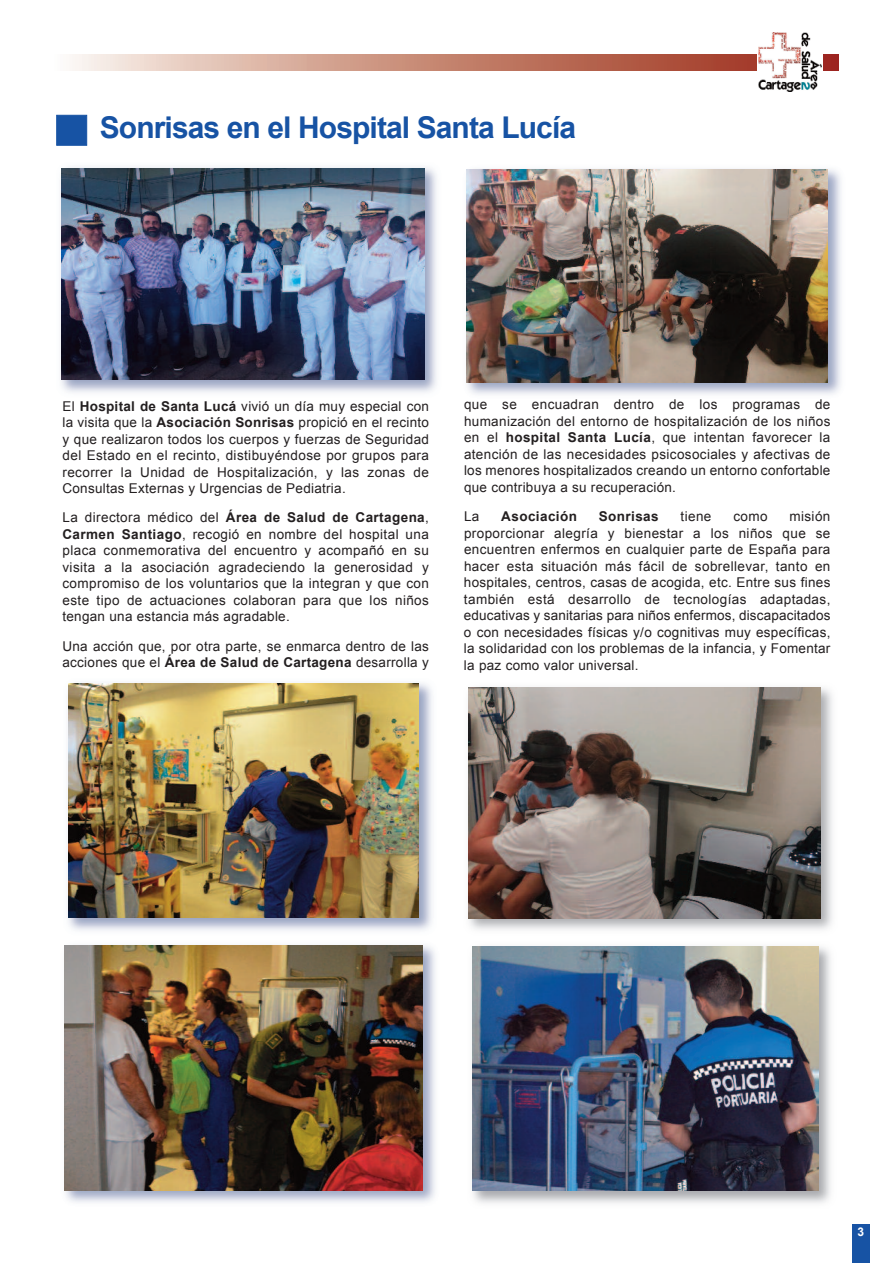
<style>
.page{position:relative;width:893px;height:1263px;background:#fff}
.page>*{position:absolute;margin:0;border:0;box-sizing:border-box;transform-origin:0 0}
.t1{font:700 30px "Arial";letter-spacing:-.03em;color:#1753a4}
.t2{font:13.5px/16.5px "Arial";letter-spacing:.02em;color:#231f20;text-align:justify}
.t3{font:700 13.5px "Arial";letter-spacing:.03em;color:#231f20}
.t4{font:700 12px "Arial";color:#fff}
.s1{font-weight:700}
</style>
<div class="page">
<img style="left:72px;top:55px;width:767px;height:15px">
<div style="left:852px;top:1225px;width:17px;height:38px;background:#1753a4"></div>
<div style="left:757px;top:32px;width:66px;height:62px;background:#fff"></div>
<img style="left:758px;top:32px;width:63px;height:59px">
<img style="left:61px;top:167px;width:376px;height:226px">
<img style="left:62px;top:168px;width:363px;height:212px">
<img style="left:473px;top:946px;width:358px;height:257px">
<img style="left:472px;top:946px;width:346px;height:245px">
<img style="left:467px;top:169px;width:374px;height:226px">
<img style="left:466px;top:169px;width:362px;height:214px">
<img style="left:468px;top:688px;width:364px;height:242px">
<img style="left:468px;top:687px;width:353px;height:231px">
<img style="left:65px;top:945px;width:370px;height:258px">
<img style="left:64px;top:945px;width:359px;height:246px">
<img style="left:68px;top:683px;width:364px;height:248px">
<img style="left:68px;top:684px;width:351px;height:234px">
<h1 class="t1" style="left:100px;top:111px;width:478px">Sonrisas en el Hospital Santa Lucía</h1>
<p class="t2" style="left:63px;top:398px;width:368px">El <span class="s1">Hospital de Santa Lucá</span> vivió un día muy especial con la visita que la <span class="s1">Asociación Sonrisas</span> propició en el recinto y que realizaron todos los cuerpos y fuerzas de Seguridad del Estado en el recinto, distibuyéndose por grupos para recorrer la Unidad de Hospitalización, y las zonas de Consultas Externas y Urgencias de Pediatria.</p>
<p class="t2" style="left:63px;top:509px;width:368px">La directora médico del <span class="s1">Área de Salud de Cartagena</span>, <span class="s1">Carmen Santiago</span>, recogió en nombre del hospital una placa conmemorativa del encuentro y acompañó en su visita a la asociación agradeciendo la generosidad y compromiso de los voluntarios que la integran y que con este tipo de actuaciones colaboran para que los niños tengan una estancia más agradable.</p>
<p class="t2" style="left:63px;top:638px;width:368px">Una acción que, por otra parte, se enmarca dentro de las acciones que el <span class="s1">Área de Salud de Cartagena</span> desarrolla y</p>
<p class="t2" style="left:464px;top:396px;width:368px">que se encuadran dentro de los programas de humanización del entorno de hospitalización de los niños en el <span class="s1">hospital Santa Lucía</span>, que intentan favorecer la atención de las necesidades psicosociales y afectivas de los menores hospitalizados creando un entorno confortable que contribuya a su recuperación.</p>
<p class="t2" style="left:464px;top:508px;width:17px">La</p>
<p class="t3" style="left:501px;top:509px;width:77px">Asociación</p>
<p class="t3" style="left:599px;top:509px;width:61px">Sonrisas</p>
<p class="t2" style="left:681px;top:508px;width:32px">tiene</p>
<p class="t2" style="left:733px;top:508px;width:36px">como</p>
<p class="t2" style="left:464px;top:508px;width:368px;text-indent:325px">misión proporcionar alegría y bienestar a los niños que se encuentren enfermos en cualquier parte de España para hacer esta situación más fácil de sobrellevar, tanto en hospitales, centros, casas de acogida, etc. Entre sus fines también está desarrollo de tecnologías adaptadas, educativas y sanitarias para niños enfermos, discapacitados o con necesidades físicas y/o cognitivas muy específicas, la solidaridad con los problemas de la infancia, y Fomentar la paz como valor universal.</p>
<p class="t4" style="left:857px;top:1225px;width:8px">3</p>
</div>
